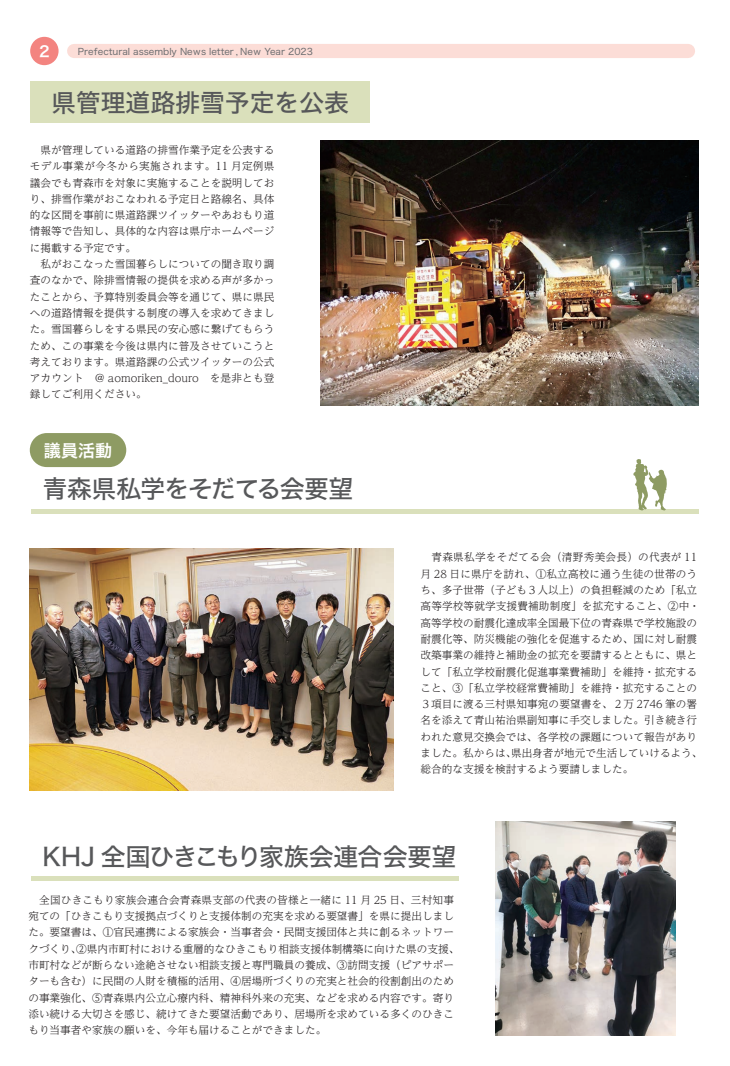
<style>
.page{position:relative;width:730px;height:1066px;background:#fff}
.page>*{position:absolute;margin:0;border:0;box-sizing:border-box;transform-origin:0 0}
.t1{font:24.8px "Hira Kaku Std W5";letter-spacing:-.015em;color:#57585a}
.t2{font:24.8px "Hira Kaku Std W5";letter-spacing:-.035em;color:#57585a}
.t3{font:17px "Hiragino Sans W6";color:#fff}
.t4{font:14.9px "Hira Kaku Std W6";color:#fff}
.t5{font:300 10.6px/16.3px "UD Reimin Pro";color:#231f20}
.t6{font:9.2px "Hira Kaku Std W4";color:#6c6d70}
</style>
<div class="page">
<div style="left:30px;top:82px;width:339px;height:41px;background:#dae0bb"></div>
<div style="left:74px;top:44px;width:613px;height:14px;background:#fcddd7"></div>
<div style="left:30px;top:37px;width:28px;height:28px;background:#f38480;border-radius:50%"></div>
<img style="left:30px;top:548px;width:364px;height:243px">
<img style="left:495px;top:821px;width:180px;height:214px">
<img style="left:320px;top:141px;width:378px;height:264px">
<div style="left:30px;top:433px;width:96px;height:34px;background:#8e9b63;border-radius:17px"></div>
<hr style="left:31px;top:877px;width:428px;height:4px;background:#dae0bb">
<hr style="left:31px;top:510px;width:667px;height:4px;background:#dae0bb">
<svg style="left:633px;top:459px;width:33px;height:52px"></svg>
<h3 class="t4" style="left:39px;top:40px;width:12px">2</h3>
<p class="t6" style="left:78px;top:44px;width:236px">Prefectural assembly News letter , New Year 2023</p>
<h1 class="t1" style="left:51px;top:84px;width:299px">県管理道路排雪予定を公表</h1>
<p class="t5" style="left:30px;top:141px;width:246px">　県が管理している道路の排雪作業予定を公表するモデル事業が今冬から実施されます。11 月定例県議会でも青森市を対象に実施することを説明しており、排雪作業がおこなわれる予定日と路線名、具体的な区間を事前に県道路課ツイッターやあおもり道情報等で告知し、具体的な内容は県庁ホームページに掲載する予定です。<br>　私がおこなった雪国暮らしについての聞き取り調査のなかで、除排雪情報の提供を求める声が多かったことから、予算特別委員会等を通じて、県に県民への道路情報を提供する制度の導入を求めてきました。雪国暮らしをする県民の安心感に繋げてもらうため、この事業を今後は県内に普及させていこうと考えております。県道路課の公式ツイッターの公式アカウント　＠ aomoriken_douro　を是非とも登録してご利用ください。</p>
<h2 class="t3" style="left:44px;top:435px;width:70px">議員活動</h2>
<h1 class="t2" style="left:43px;top:470px;width:312px">青森県私学をそだてる会要望</h1>
<p class="t5" style="left:420px;top:549px;width:283px">　青森県私学をそだてる会（清野秀美会長）の代表が 11月 28 日に県庁を訪れ、①私立高校に通う生徒の世帯のうち、多子世帯（子ども３人以上）の負担軽減のため「私立高等学校等就学支援費補助制度」を拡充すること、②中・高等学校の耐震化達成率全国最下位の青森県で学校施設の耐震化等、防災機能の強化を促進するため、国に対し耐震改築事業の維持と補助金の拡充を要請するとともに、県として「私立学校耐震化促進事業費補助」を維持・拡充すること、③「私立学校経常費補助」を維持・拡充することの<br>３項目に渡る三村県知事宛の要望書を、２万 2746 筆の署名を添えて青山祐治県副知事に手交しました。引き続き行われた意見交換会では、各学校の課題について報告がありました。私からは、県出身者が地元で生活していけるよう、総合的な支援を検討するよう要請しました。</p>
<h1 class="t1" style="left:43px;top:838px;width:415px">KHJ 全国ひきこもり家族会連合会要望</h1>
<p class="t5" style="left:28px;top:891px;width:432px">　全国ひきこもり家族会連合会青森県支部の代表の皆様と一緒に 11 月 25 日、三村知事宛ての「ひきこもり支援拠点づくりと支援体制の充実を求める要望書」を県に提出しました。要望書は、①官民連携による家族会・当事者会・民間支援団体と共に創るネットワークづくり、②県内市町村における重層的なひきこもり相談支援体制構築に向けた県の支援、市町村などが断らない途絶させない相談支援と専門職員の養成、③訪問支援（ピアサポーターも含む）に民間の人財を積極的活用、④居場所づくりの充実と社会的役割創出のための事業強化、⑤青森県内公立心療内科、精神科外来の充実、などを求める内容です。寄り添い続ける大切さを感じ、続けてきた要望活動であり、居場所を求めている多くのひきこもり当事者や家族の願いを、今年も届けることができました。</p>
</div>
